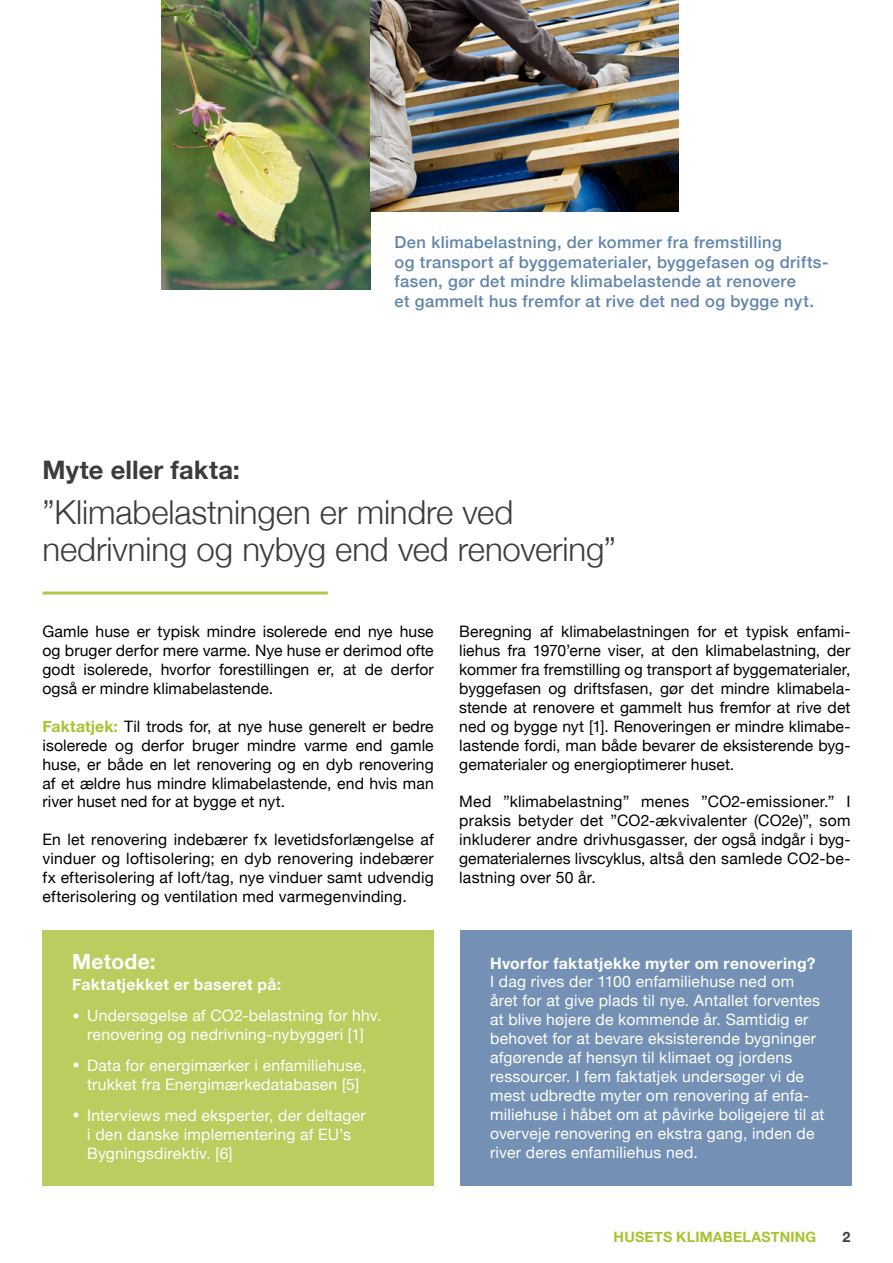
<style>
.page{position:relative;width:893px;height:1263px;background:#fff}
.page>*{position:absolute;margin:0;border:0;box-sizing:border-box;transform-origin:0 0}
.t1{font:300 33px/36px "Helvetica Neue";letter-spacing:-.005em;color:#3c3c3b}
.t2{font:700 25.5px "Helvetica Neue";letter-spacing:.005em;color:#3c3c3b}
.t3{font:700 21px "Helvetica Neue";letter-spacing:.01em;color:#fff}
.t4{font:500 16.5px/19.5px "Helvetica Neue";letter-spacing:.025em;color:#6185ac}
.t5{font:15.75px/18.9px "Helvetica Neue";letter-spacing:.005em;color:#000;text-align:justify}
.t6{font:15.75px/18.9px "Helvetica Neue";letter-spacing:.015em;color:#fff;text-align:center}
.t7{font:700 15.75px "Helvetica Neue";letter-spacing:.02em;color:#fff}
.t8{font:700 14.25px "Helvetica Neue";letter-spacing:.015em;color:#a6c330}
.t9{font:700 14.25px "Helvetica Neue";color:#3c3c3b}
.s1{font-weight:700;color:#a6c330}
.s2{font-weight:700;font-size:22.5px}
</style>
<div class="page">
<img style="left:161px;top:0;width:209px;height:289px">
<img style="left:370px;top:0;width:308px;height:211px">
<div style="left:43px;top:930px;width:391px;height:256px;background:#bace60"></div>
<div style="left:460px;top:930px;width:391px;height:256px;background:#7490b5"></div>
<hr style="left:43px;top:591px;width:285px;height:3px;background:#b0c848">
<p class="t4" style="left:395px;top:231px;width:435px">Den klimabelastning, der kommer fra fremstilling<br>og transport af byggematerialer, byggefasen og drifts&shy;fasen, gør det mindre klimabelastende at renovere<br>et gammelt hus fremfor at rive det ned og bygge nyt.</p>
<h2 class="t2" style="left:43px;top:450px;width:199px">Myte eller fakta:</h2>
<h1 class="t1" style="left:43px;top:492px;width:575px">”Klimabelastningen er mindre ved nedrivning og nybyg end ved renovering”</h1>
<p class="t5" style="left:43px;top:623px;width:393px">Gamle huse er typisk mindre isolerede end nye huse og bruger derfor mere varme. Nye huse er derimod ofte godt isolerede, hvorfor forestillingen er, at de derfor også er mindre klimabelastende.</p>
<p class="t5" style="left:43px;top:718px;width:393px"><span class="s1">Faktatjek:</span> Til trods for, at nye huse generelt er bedre isolerede og derfor bruger mindre varme end gamle huse, er både en let renovering og en dyb renovering af et ældre hus mindre klimabelastende, end hvis man river huset ned for at bygge et nyt.</p>
<p class="t5" style="left:43px;top:831px;width:393px">En let renovering indebærer fx levetidsforlængelse af vinduer og loftisolering; en dyb renovering indebærer fx efterisolering af loft/tag, nye vinduer samt udvendig efterisolering og ventilation med varmegenvinding.</p>
<h3 class="t3" style="left:72px;top:945px;width:85px">Metode:</h3>
<p class="t7" style="left:72px;top:972px;width:210px">Faktatjekket er baseret på:</p>
<p class="t6" style="left:72px;top:1007px;width:311px"><span class="s2">•</span> Undersøgelse af CO2-belastning for hhv. renovering og nedrivning-nybyggeri [1]</p>
<p class="t6" style="left:72px;top:1057px;width:296px"><span class="s2">•</span> Data for energimærker i enfamiliehuse, trukket fra Energimærkedatabasen [5]</p>
<p class="t6" style="left:87px;top:1107px;width:280px;text-align:left;text-indent:-15px"><span class="s2">•</span> Interviews med eksperter, der deltager i den danske implementering af EU’s<br>Bygningsdirektiv. [6]</p>
<p class="t5" style="left:459px;top:623px;width:393px">Beregning af klimabelastningen for et typisk enfami&shy;liehus fra 1970’erne viser, at den klimabelastning, der kommer fra fremstilling og transport af byggematerialer, byggefasen og driftsfasen, gør det mindre klimabela&shy;stende at renovere et gammelt hus fremfor at rive det ned og bygge nyt [1]. Renoveringen er mindre klimabe&shy;lastende fordi, man både bevarer de eksisterende byg&shy;gematerialer og energioptimerer huset.</p>
<p class="t5" style="left:459px;top:793px;width:393px">Med ”klimabelastning” menes ”CO2-emissioner.” I praksis betyder det ”CO2-ækvivalenter (CO2e)”, som inkluderer andre drivhusgasser, der også indgår i byg&shy;gematerialernes livscyklus, altså den samlede CO2-be&shy;lastning over 50 år.</p>
<p class="t7" style="left:490px;top:950px;width:327px">Hvorfor faktatjekke myter om renovering?</p>
<p class="t6" style="left:490px;top:973px;width:336px;text-align:left">I dag rives der 1100 enfamiliehuse ned om året for at give plads til nye. Antallet forventes at blive højere de kommende år. Samtidig er behovet for at bevare eksisterende bygninger afgørende af hensyn til klimaet og jordens ressourcer. I fem faktatjek undersøger vi de mest udbredte myter om renovering af enfa&shy;miliehuse i håbet om at påvirke boligejere til at overveje renovering en ekstra gang, inden de river deres enfamiliehus ned.</p>
<p class="t8" style="left:614px;top:1225px;width:204px">HUSETS KLIMABELASTNING</p>
<p class="t9" style="left:842px;top:1225px;width:9px">2</p>
</div>
